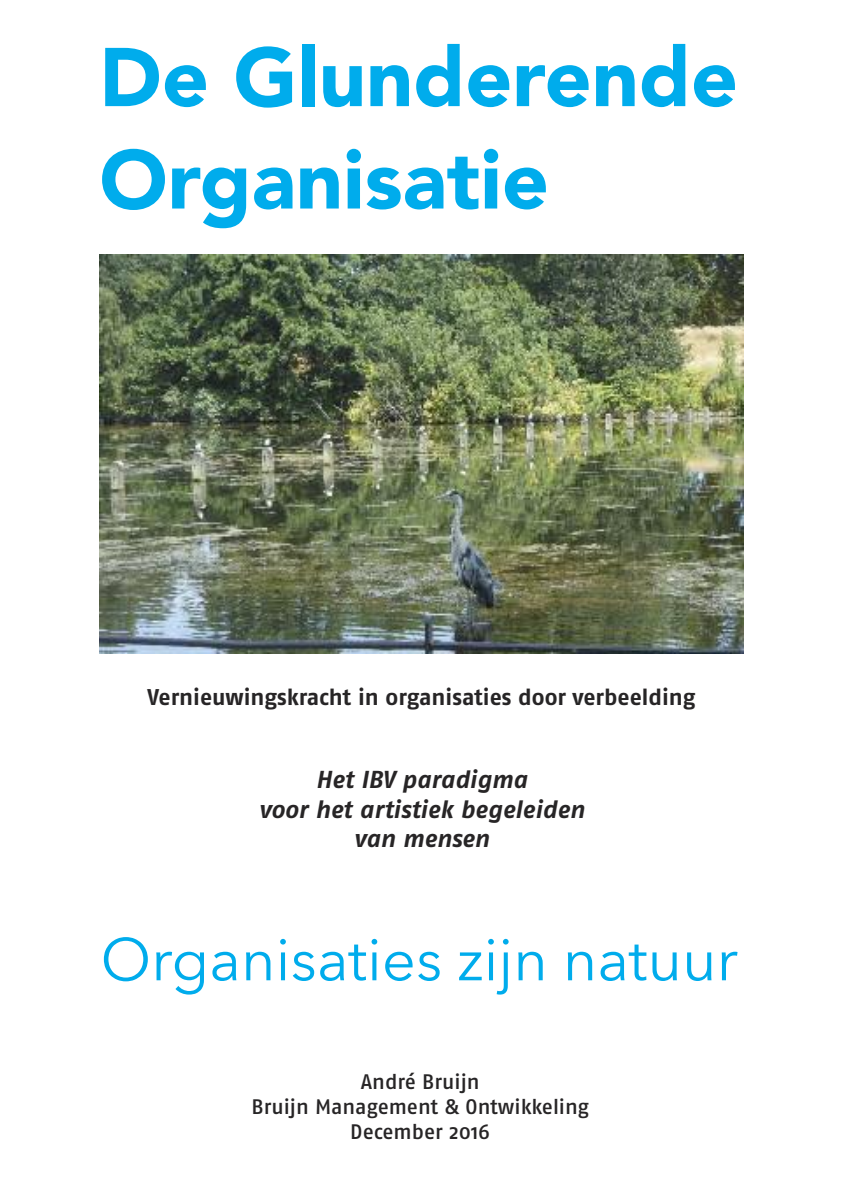
<style>
.page{position:relative;width:844px;height:1191px;background:#fff}
.page>*{position:absolute;margin:0;border:0;box-sizing:border-box;transform-origin:0 0}
.t1{font:900 82.25px/102.4px "Avenir";color:#00acec}
.t2{font:59.5px "Avenir Next";color:#00acec}
.t3{font:italic 700 24.5px/29.4px "Fago No";color:#272526;text-align:center}
.t4{font:700 22.75px "Fago No";letter-spacing:-.005em;color:#272526}
.t5{font:21px/25.2px "Fago No Med";letter-spacing:-.005em;color:#272526;text-align:center}
</style>
<div class="page">
<img style="left:99px;top:255px;width:644px;height:398px">
<h1 class="t1" style="left:99px;top:33px;width:640px">De Glunderende<br>Organisatie</h1>
<p class="t4" style="left:147px;top:689px;width:549px">Vernieuwingskracht in organisaties door verbeelding</p>
<p class="t3" style="left:259px;top:767px;width:327px">Het IBV paradigma<br>voor het artistiek begeleiden van mensen</p>
<h2 class="t2" style="left:100px;top:909px;width:638px">Organisaties zĳn natuur</h2>
<p class="t5" style="left:251px;top:1071px;width:339px">André Bruijn<br>Bruijn Management &amp; Ontwikkeling<br>December 2016</p>
</div>
